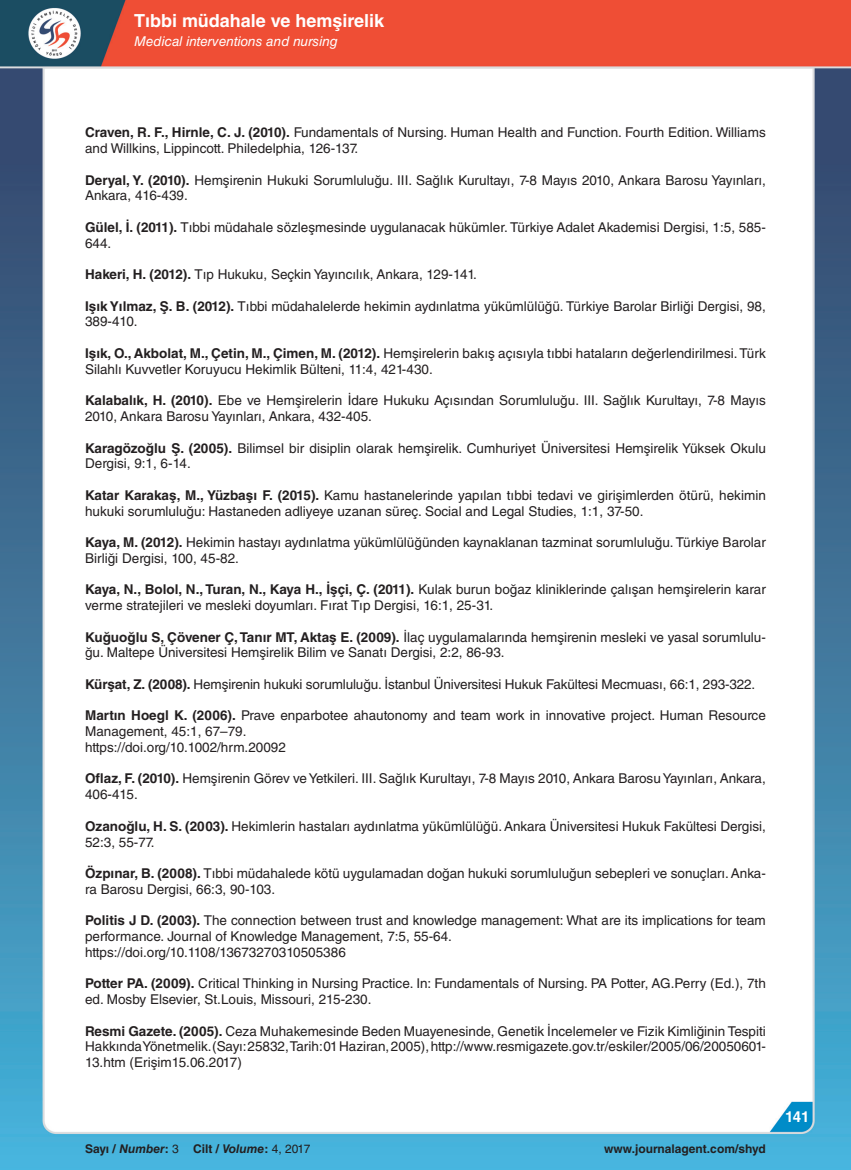
<style>
.page{position:relative;width:851px;height:1170px;background:#fff}
.page>*{position:absolute;margin:0;border:0;box-sizing:border-box;transform-origin:0 0}
.t1{font:700 18px "Helvetica LT Std";color:#fff}
.t2{font:700 15px "Helvetica LT Std";color:#fff}
.t3{font:13.5px/15.8px "Helvetica LT Std";color:#231f20}
.t4{font:italic 13.5px "Helvetica LT Std";color:#fff}
.t5{font:700 12px "Helvetica LT Std";color:#231f20}
.s1{font-weight:700}
.s2{font-style:italic}
.s3{font-weight:400}
</style>
<div class="page">
<img style="left:0;top:0;width:850px;height:1169px">
<h1 class="t1" style="left:134px;top:9px;width:252px">Tıbbi müdahale ve hemşirelik</h1>
<p class="t4" style="left:134px;top:33px;width:205px">Medical interventions and nursing</p>
<p class="t3" style="left:85px;top:125px;width:682px"><span class="s1">Craven, R. F., Hirnle, C. J. (2010).</span> Fundamentals of Nursing. Human Health and Function. Fourth Edition. Williams and Willkins, Lippincott. Philedelphia, 126-137.</p>
<p class="t3" style="left:85px;top:172px;width:682px"><span class="s1">Deryal, Y. (2010).</span> Hemşirenin Hukuki Sorumluluğu. III. Sağlık Kurultayı, 7-8 Mayıs 2010, Ankara Barosu Yayınları,<br>Ankara, 416-439.</p>
<p class="t3" style="left:85px;top:219px;width:682px"><span class="s1">Gülel, İ. (2011).</span> Tıbbi müdahale sözleşmesinde uygulanacak hükümler. Türkiye Adalet Akademisi Dergisi, 1:5, 585-<br>644.</p>
<p class="t3" style="left:85px;top:266px;width:393px"><span class="s1">Hakeri, H. (2012).</span> Tıp Hukuku, Seçkin Yayıncılık, Ankara, 129-141.</p>
<p class="t3" style="left:85px;top:298px;width:682px"><span class="s1">Işık Yılmaz, Ş. B. (2012).</span> Tıbbi müdahalelerde hekimin aydınlatma yükümlülüğü. Türkiye Barolar Birliği Dergisi, 98,<br>389-410.</p>
<p class="t3" style="left:85px;top:345px;width:682px"><span class="s1">Işık, O., Akbolat, M., Çetin, M., Çimen, M. (2012).</span> Hemşirelerin bakış açısıyla tıbbi hataların değerlendirilmesi. Türk<br>Silahlı Kuvvetler Koruyucu Hekimlik Bülteni, 11:4, 421-430.</p>
<p class="t3" style="left:85px;top:392px;width:682px"><span class="s1">Kalabalık, H. (2010).</span> Ebe ve Hemşirelerin İdare Hukuku Açısından Sorumluluğu. III. Sağlık Kurultayı, 7-8 Mayıs<br>2010, Ankara Barosu Yayınları, Ankara, 432-405.</p>
<p class="t3" style="left:85px;top:440px;width:682px"><span class="s1">Karagözoğlu Ş. (2005).</span> Bilimsel bir disiplin olarak hemşirelik. Cumhuriyet Üniversitesi Hemşirelik Yüksek Okulu<br>Dergisi, 9:1, 6-14.</p>
<p class="t3" style="left:85px;top:487px;width:682px"><span class="s1">Katar Karakaş, M., Yüzbaşı F. (2015).</span> Kamu hastanelerinde yapılan tıbbi tedavi ve girişimlerden ötürü, hekimin hukuki sorumluluğu: Hastaneden adliyeye uzanan süreç. Social and Legal Studies, 1:1, 37-50.</p>
<p class="t3" style="left:85px;top:534px;width:682px"><span class="s1">Kaya, M. (2012).</span> Hekimin hastayı aydınlatma yükümlülüğünden kaynaklanan tazminat sorumluluğu. Türkiye Barolar<br>Birliği Dergisi, 100, 45-82.</p>
<p class="t3" style="left:85px;top:581px;width:682px"><span class="s1">Kaya, N., Bolol, N., Turan, N., Kaya H., İşçi, Ç. (2011).</span> Kulak burun boğaz kliniklerinde çalışan hemşirelerin karar verme stratejileri ve mesleki doyumları. Fırat Tıp Dergisi, 16:1, 25-31.</p>
<p class="t3" style="left:85px;top:629px;width:682px"><span class="s1">Kuğuoğlu S, Çövener Ç, Tanır MT, Aktaş E. (2009).</span> İlaç uygulamalarında hemşirenin mesleki ve yasal sorumlulu&shy;ğu. Maltepe Üniversitesi Hemşirelik Bilim ve Sanatı Dergisi, 2:2, 86-93.</p>
<p class="t3" style="left:85px;top:676px;width:671px"><span class="s1">Kürşat, Z. (2008).</span> Hemşirenin hukuki sorumluluğu. İstanbul Üniversitesi Hukuk Fakültesi Mecmuası, 66:1, 293-322.</p>
<p class="t3" style="left:85px;top:707px;width:682px"><span class="s1">Martın Hoegl K. (2006).</span> Prave enparbotee ahautonomy and team work in innovative project. Human Resource<br>Management, 45:1, 67–79.</p>
<p class="t3" style="left:85px;top:739px;width:202px">https://doi.org/10.1002/hrm.20092</p>
<p class="t3" style="left:85px;top:770px;width:682px"><span class="s1">Oflaz, F. (2010).</span> Hemşirenin Görev ve Yetkileri. III. Sağlık Kurultayı, 7-8 Mayıs 2010, Ankara Barosu Yayınları, Ankara,<br>406-415.</p>
<p class="t3" style="left:85px;top:818px;width:682px"><span class="s1">Ozanoğlu, H. S. (2003).</span> Hekimlerin hastaları aydınlatma yükümlülüğü. Ankara Üniversitesi Hukuk Fakültesi Dergisi,<br>52:3, 55-77.</p>
<p class="t3" style="left:85px;top:865px;width:682px"><span class="s1">Özpınar, B. (2008).</span> Tıbbi müdahalede kötü uygulamadan doğan hukuki sorumluluğun sebepleri ve sonuçları. Anka&shy;ra Barosu Dergisi, 66:3, 90-103.</p>
<p class="t3" style="left:85px;top:912px;width:682px"><span class="s1">Politis J D. (2003).</span> The connection between trust and knowledge management: What are its implications for team performance. Journal of Knowledge Management, 7:5, 55-64.</p>
<p class="t3" style="left:85px;top:944px;width:262px">https://doi.org/10.1108/13673270310505386</p>
<p class="t3" style="left:85px;top:975px;width:682px"><span class="s1">Potter PA. (2009).</span> Critical Thinking in Nursing Practice. In: Fundamentals of Nursing. PA Potter, AG.Perry (Ed.), 7th ed. Mosby Elsevier, St.Louis, Missouri, 215-230.</p>
<p class="t3" style="left:85px;top:1022px;width:682px;text-align:justify"><span class="s1">Resmi Gazete. (2005).</span> Ceza Muhakemesinde Beden Muayenesinde, Genetik İncelemeler ve Fizik Kimliğinin Tespiti Hakkında Yönetmelik. (Sayı: 25832, Tarih: 01 Haziran, 2005), http://www.resmigazete.gov.tr/eskiler/2005/06/20050601- 13.htm (Erişim15.06.2017)</p>
<p class="t5" style="left:85px;top:1141px;width:227px">Sayı / <span class="s2">Number</span>: <span class="s3">3</span> Cilt / <span class="s2">Volume</span>: <span class="s3">4, 2017</span></p>
<p class="t5" style="left:604px;top:1141px;width:163px">www.journalagent.com/shyd</p>
<p class="t2" style="left:784px;top:1107px;width:26px">141</p>
</div>
